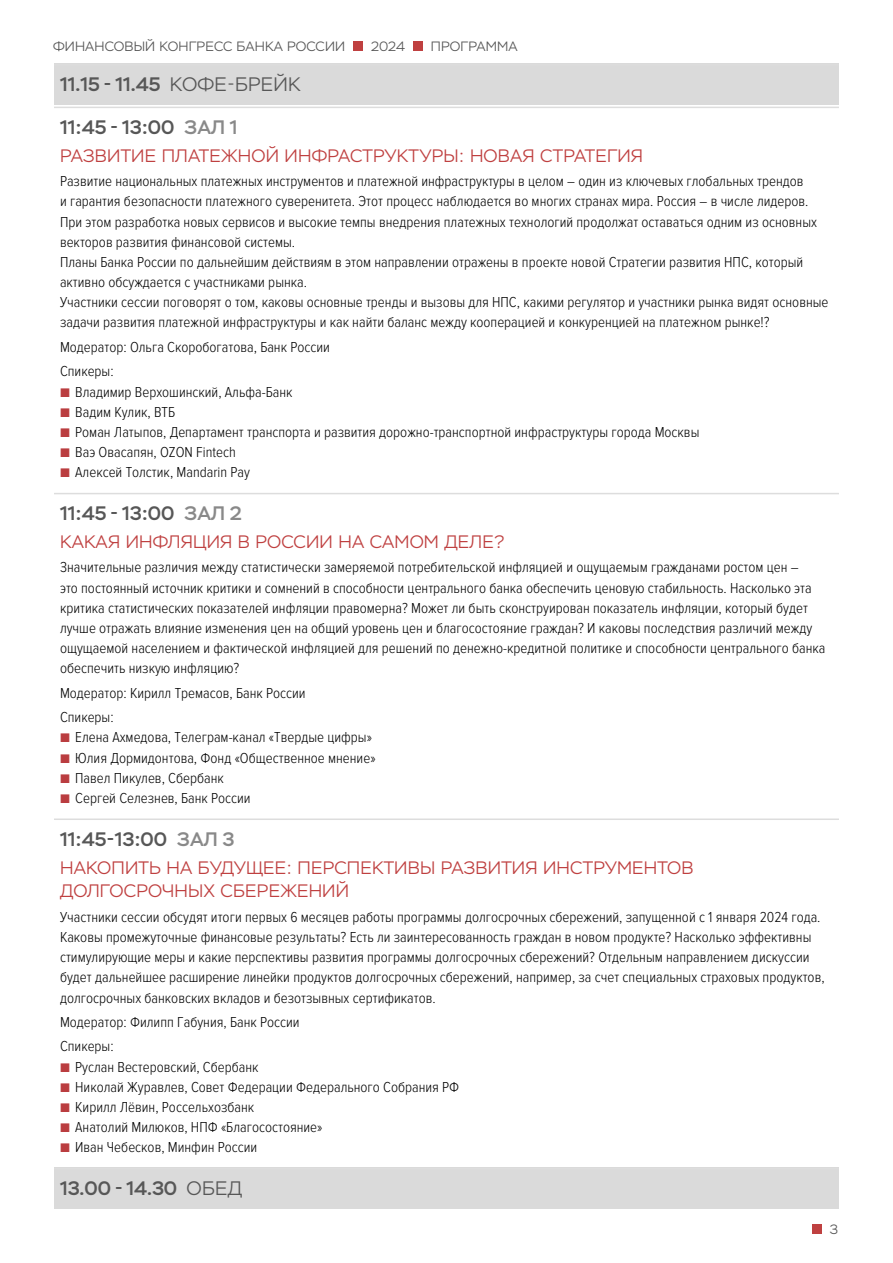
<style>
.page{position:relative;width:893px;height:1263px;background:#fff}
.page>*{position:absolute;margin:0;border:0;box-sizing:border-box;transform-origin:0 0}
.t1{font:500 19.5px/42.6px "Stem";color:#575757}
.t2{font:300 18px/23.9px "Stem";letter-spacing:.01em;color:#bf4040}
.t3{font:300 15px/20.2px "Proxima Nova Cond";color:#000}
.t4{font:300 13.5px "Stem";letter-spacing:.01em;color:#575757}
.s1{font-weight:300}
.s2{color:#898989}
.s3{color:#ba3d40}
</style>
<div class="page">
<div style="left:353px;top:41px;width:10px;height:10px;background:#bf4040"></div>
<div style="left:413px;top:41px;width:10px;height:10px;background:#bf4040"></div>
<div style="left:812px;top:1224px;width:10px;height:10px;background:#bf4040"></div>
<div style="left:54px;top:64px;width:785px;height:41px;background:#dadada"></div>
<hr style="left:54px;top:107px;width:785px;height:1px;background:#ddd">
<hr style="left:54px;top:493px;width:785px;height:1px;background:#ddd">
<hr style="left:54px;top:818px;width:785px;height:2px;background:#ddd">
<div style="left:54px;top:1168px;width:785px;height:41px;background:#dadada"></div>
<p class="t4" style="left:53px;top:38px;width:293px">ФИНАНСОВЫЙ КОНГРЕСС БАНКА РОССИИ</p>
<p class="t4" style="left:371px;top:38px;width:35px">2024</p>
<p class="t4" style="left:431px;top:38px;width:88px">ПРОГРАММА</p>
<h1 class="t1" style="left:60px;top:63px;width:242px">11.15 - 11.45 <span class="s1">КОФЕ-БРЕЙК<br></span>11:45 - 13:00 <span class="s2">ЗАЛ 1</span></h1>
<p class="t2" style="left:60px;top:144px;width:585px">РАЗВИТИЕ ПЛАТЕЖНОЙ ИНФРАСТРУКТУРЫ: НОВАЯ СТРАТЕГИЯ</p>
<p class="t3" style="left:60px;top:171px;width:770px">Развитие национальных платежных инструментов и платежной инфраструктуры в целом – один из ключевых глобальных трендов<br>и гарантия безопасности платежного суверенитета. Этот процесс наблюдается во многих странах мира. Россия – в числе лидеров.<br>При этом разработка новых сервисов и высокие темпы внедрения платежных технологий продолжат оставаться одним из основных векторов развития финансовой системы.<br>Планы Банка России по дальнейшим действиям в этом направлении отражены в проекте новой Стратегии развития НПС, который активно обсуждается с участниками рынка.<br>Участники сессии поговорят о том, каковы основные тренды и вызовы для НПС, какими регулятор и участники рынка видят основные задачи развития платежной инфраструктуры и как найти баланс между кооперацией и конкуренцией на платежном рынке!?</p>
<p class="t3" style="left:60px;top:335px;width:271px;line-height:24.5px">Модератор: Ольга Скоробогатова, Банк России<br>Спикеры:</p>
<p class="t3" style="left:60px;top:382px;width:234px"><span class="s3">■</span> Владимир Верхошинский, Альфа-Банк</p>
<p class="t3" style="left:60px;top:402px;width:117px"><span class="s3">■</span> Вадим Кулик, ВТБ</p>
<p class="t3" style="left:60px;top:422px;width:641px"><span class="s3">■</span> Роман Латыпов, Департамент транспорта и развития дорожно-транспортной инфраструктуры города Москвы</p>
<p class="t3" style="left:60px;top:442px;width:177px"><span class="s3">■</span> Ваэ Овасапян, OZON Fintech</p>
<p class="t3" style="left:60px;top:462px;width:192px"><span class="s3">■</span> Алексей Толстик, Mandarin Pay</p>
<h1 class="t1" style="left:60px;top:492px;width:183px">11:45 - 13:00 <span class="s2">ЗАЛ 2</span></h1>
<p class="t2" style="left:60px;top:530px;width:446px">КАКАЯ ИНФЛЯЦИЯ В РОССИИ НА САМОМ ДЕЛЕ?</p>
<p class="t3" style="left:60px;top:557px;width:767px">Значительные различия между статистически замеряемой потребительской инфляцией и ощущаемым гражданами ростом цен –<br>это постоянный источник критики и сомнений в способности центрального банка обеспечить ценовую стабильность. Насколько эта критика статистических показателей инфляции правомерна? Может ли быть сконструирован показатель инфляции, который будет лучше отражать влияние изменения цен на общий уровень цен и благосостояние граждан? И каковы последствия различий между ощущаемой населением и фактической инфляцией для решений по денежно-кредитной политике и способности центрального банка обеспечить низкую инфляцию?</p>
<p class="t3" style="left:60px;top:681px;width:247px;line-height:24.5px">Модератор: Кирилл Тремасов, Банк России<br>Спикеры:</p>
<p class="t3" style="left:60px;top:727px;width:313px"><span class="s3">■</span> Елена Ахмедова, Телеграм-канал «Твердые цифры»</p>
<p class="t3" style="left:60px;top:748px;width:317px"><span class="s3">■</span> Юлия Дормидонтова, Фонд «Общественное мнение»</p>
<p class="t3" style="left:60px;top:768px;width:165px"><span class="s3">■</span> Павел Пикулев, Сбербанк</p>
<p class="t3" style="left:60px;top:788px;width:192px"><span class="s3">■</span> Сергей Селезнев, Банк России</p>
<h1 class="t1" style="left:60px;top:817px;width:176px">11:45-13:00 <span class="s2">ЗАЛ 3</span></h1>
<p class="t2" style="left:60px;top:856px;width:635px">НАКОПИТЬ НА БУДУЩЕЕ: ПЕРСПЕКТИВЫ РАЗВИТИЯ ИНСТРУМЕНТОВ<br>ДОЛГОСРОЧНЫХ СБЕРЕЖЕНИЙ</p>
<p class="t3" style="left:60px;top:907px;width:766px">Участники сессии обсудят итоги первых 6 месяцев работы программы долгосрочных сбережений, запущенной с 1 января 2024 года.<br>Каковы промежуточные финансовые результаты? Есть ли заинтересованность граждан в новом продукте? Насколько эффективны стимулирующие меры и какие перспективы развития программы долгосрочных сбережений? Отдельным направлением дискуссии будет дальнейшее расширение линейки продуктов долгосрочных сбережений, например, за счет специальных страховых продуктов, долгосрочных банковских вкладов и безотзывных сертификатов.</p>
<p class="t3" style="left:60px;top:1010px;width:241px;line-height:24.5px">Модератор: Филипп Габуния, Банк России<br>Спикеры:</p>
<p class="t3" style="left:60px;top:1057px;width:200px"><span class="s3">■</span> Руслан Вестеровский, Сбербанк</p>
<p class="t3" style="left:60px;top:1077px;width:401px"><span class="s3">■</span> Николай Журавлев, Совет Федерации Федерального Собрания РФ</p>
<p class="t3" style="left:60px;top:1097px;width:196px"><span class="s3">■</span> Кирилл Лёвин, Россельхозбанк</p>
<p class="t3" style="left:60px;top:1117px;width:264px"><span class="s3">■</span> Анатолий Милюков, НПФ «Благосостояние»</p>
<p class="t3" style="left:60px;top:1137px;width:199px"><span class="s3">■</span> Иван Чебесков, Минфин России</p>
<h1 class="t1" style="left:60px;top:1167px;width:183px">13.00 - 14.30 <span class="s1">ОБЕД</span></h1>
<p class="t4" style="left:830px;top:1221px;width:10px">3</p>
</div>
